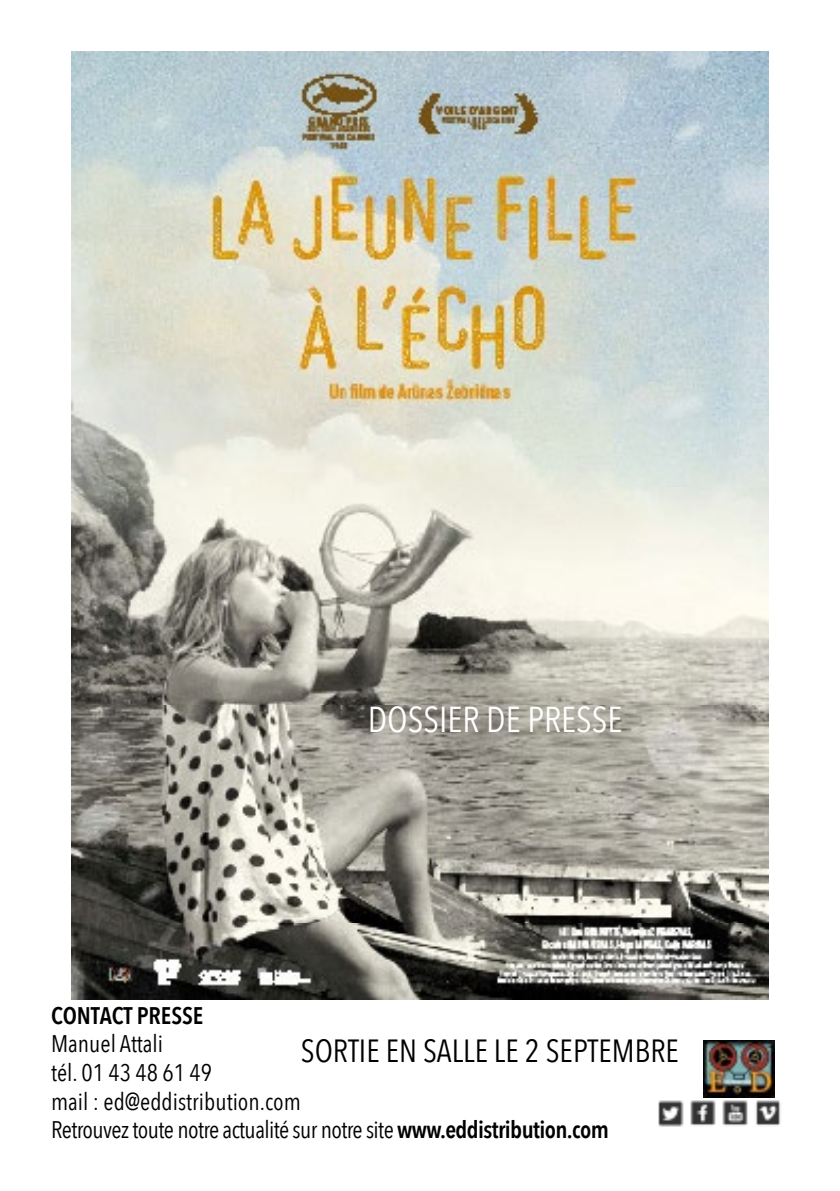
<style>
.page{position:relative;width:840px;height:1191px;background:#fff}
.page>*{position:absolute;margin:0;border:0;box-sizing:border-box;transform-origin:0 0}
.t1{font:36px "Avenir Next Condensed";color:#fff}
.t2{font:32px "Avenir Next Condensed";color:#000}
.t3{font:24px "Avenir Next Condensed";letter-spacing:-.025em;color:#000}
.t4{font:24px/28.8px "Avenir Next Condensed";color:#000}
.t5{font:600 24px "Avenir Next Condensed";color:#000}
.s1{font-weight:600}
</style>
<div class="page">
<img style="left:71px;top:51px;width:697px;height:948px">
<img style="left:658px;top:1093px;width:123px;height:34px">
<img style="left:702px;top:1040px;width:71px;height:57px">
<h1 class="t1" style="left:367px;top:695px;width:256px">DOSSIER DE PRESSE</h1>
<p class="t5" style="left:51px;top:999px;width:154px">CONTACT PRESSE</p>
<p class="t4" style="left:51px;top:1030px;width:251px">Manuel Attali<br>tél. 01 43 48 61 49<br>mail : ed@eddistribution.com</p>
<h2 class="t2" style="left:300px;top:1030px;width:379px">SORTIE EN SALLE LE 2 SEPTEMBRE</h2>
<p class="t3" style="left:51px;top:1114px;width:559px">Retrouvez toute notre actualité sur notre site <span class="s1">www.eddistribution.com</span></p>
</div>
